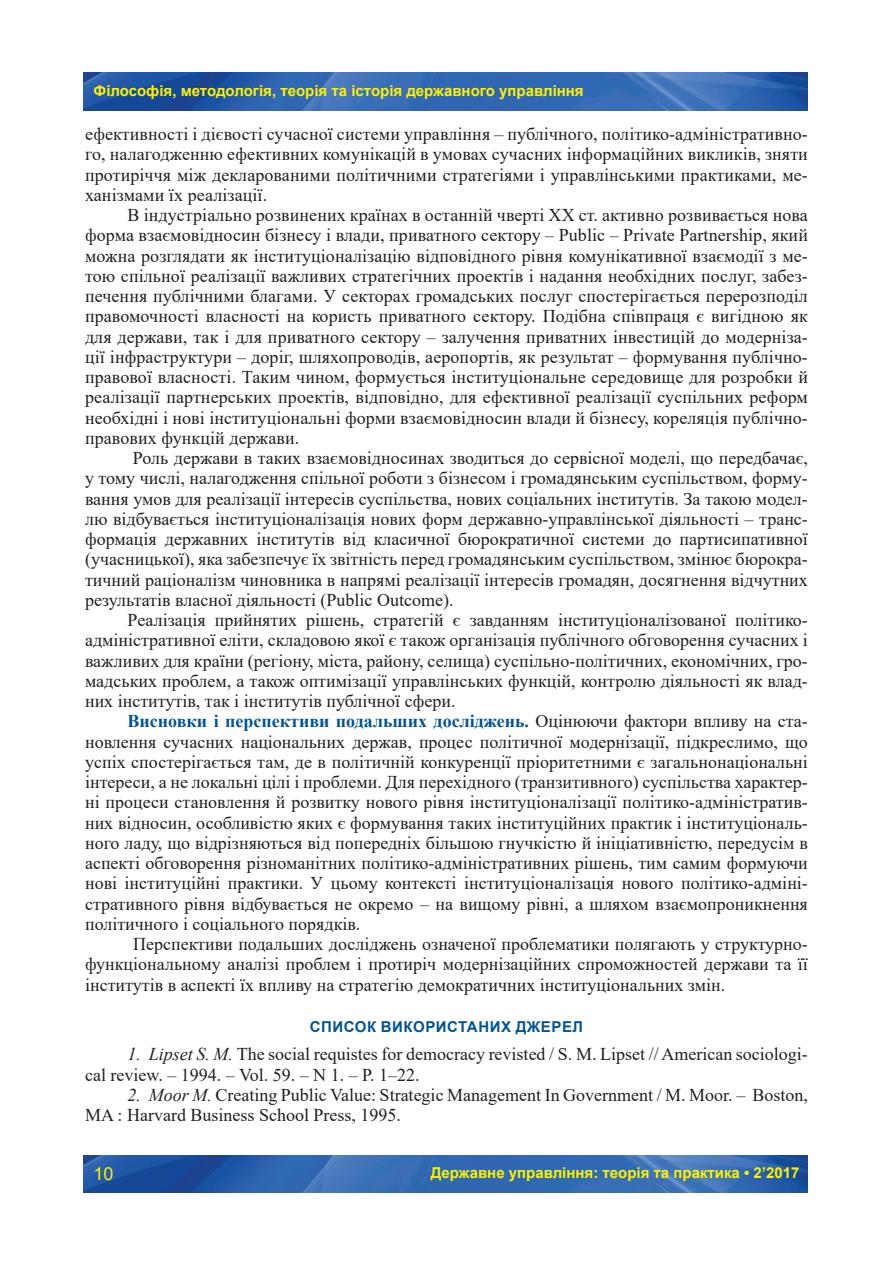
<style>
.page{position:relative;width:893px;height:1263px;background:#fff}
.page>*{position:absolute;margin:0;border:0;box-sizing:border-box;transform-origin:0 0}
.t1{font:18px/20.2px "Times New Roman";color:#231f20;text-align:justify}
.t2{font:18px "Arial";color:#fff101}
.t3{font:700 15px "Arial";color:#fff101}
.t4{font:700 15px "Arial";letter-spacing:.035em;color:#015497}
.s1{font-weight:700;color:#015497}
.s2{font-style:italic}
</style>
<div class="page">
<img style="left:84px;top:1155px;width:724px;height:37px">
<img style="left:84px;top:73px;width:724px;height:37px">
<p class="t3" style="left:94px;top:80px;width:492px">Філософія, методологія, теорія та історія державного управління</p>
<p class="t1" style="left:85px;top:123px;width:724px">ефективності і дієвості сучасної системи управління – публічного, політико-адміністративно&shy;го, налагодженню ефективних комунікацій в умовах сучасних інформаційних викликів, зняти протиріччя між декларованими політичними стратегіями і управлінськими практиками, ме&shy;ханізмами їх реалізації.</p>
<p class="t1" style="left:85px;top:204px;width:724px;text-indent:43px">В індустріально розвинених країнах в останній чверті ХХ ст. активно розвивається нова форма взаємовідносин бізнесу і влади, приватного сектору – Public – Private Partnership, який можна розглядати як інституціоналізацію відповідного рівня комунікативної взаємодії з ме&shy;тою спільної реалізації важливих стратегічних проектів і надання необхідних послуг, забез&shy;печення публічними благами. У секторах громадських послуг спостерігається перерозподіл правомочності власності на користь приватного сектору. Подібна співпраця є вигідною як для держави, так і для приватного сектору – залучення приватних інвестицій до модерніза&shy;ції інфраструктури – доріг, шляхопроводів, аеропортів, як результат – формування публічно&shy;правової власності. Таким чином, формується інституціональне середовище для розробки й реалізації партнерських проектів, відповідно, для ефективної реалізації суспільних реформ необхідні і нові інституціональні форми взаємовідносин влади й бізнесу, кореляція публічно&shy;правових функцій держави.</p>
<p class="t1" style="left:85px;top:447px;width:724px;text-indent:48px">Роль держави в таких взаємовідносинах зводиться до сервісної моделі, що передбачає, у тому числі, налагодження спільної роботи з бізнесом і громадянським суспільством, форму&shy;вання умов для реалізації інтересів суспільства, нових соціальних інститутів. За такою модел&shy;лю відбувається інституціоналізація нових форм державно-управлінської діяльності – транс&shy;формація державних інститутів від класичної бюрократичної системи до партисипативної (учасницької), яка забезпечує їх звітність перед громадянським суспільством, змінює бюрокра&shy;тичний раціоналізм чиновника в напрямі реалізації інтересів громадян, досягнення відчутних результатів власної діяльності (Public Outcome).</p>
<p class="t1" style="left:85px;top:609px;width:724px;text-indent:43px">Реалізація прийнятих рішень, стратегій є завданням інституціоналізованої політико&shy;адміністративної еліти, складовою якої є також організація публічного обговорення сучасних і важливих для країни (регіону, міста, району, селища) суспільно-політичних, економічних, гро&shy;мадських проблем, а також оптимізації управлінських функцій, контролю діяльності як влад&shy;них інститутів, так і інститутів публічної сфери.</p>
<p class="t1" style="left:85px;top:711px;width:724px;text-indent:43px"><span class="s1">Висновки і перспективи подальших досліджень.</span> Оцінюючи фактори впливу на ста&shy;новлення сучасних національних держав, процес політичної модернізації, підкреслимо, що успіх спостерігається там, де в політичній конкуренції пріоритетними є загальнонаціональні інтереси, а не локальні цілі і проблеми. Для перехідного (транзитивного) суспільства характер&shy;ні процеси становлення й розвитку нового рівня інституціоналізації політико-адміністратив&shy;них відносин, особливістю яких є формування таких інституційних практик і інституціональ&shy;ного ладу, що відрізняються від попередніх більшою гнучкістю й ініціативністю, передусім в аспекті обговорення різноманітних політико-адміністративних рішень, тим самим формуючи нові інституційні практики. У цьому контексті інституціоналізація нового політико-адміні&shy;стративного рівня відбувається не окремо – на вищому рівні, а шляхом взаємопроникнення політичного і соціального порядків.</p>
<p class="t1" style="left:85px;top:933px;width:724px;text-indent:48px">Перспективи подальших досліджень означеної проблематики полягають у структурно&shy;функціональному аналізі проблем і протиріч модернізаційних спроможностей держави та її інститутів в аспекті їх впливу на стратегію демократичних інституціональних змін.</p>
<p class="t4" style="left:310px;top:1016px;width:275px">СПИСОК ВИКОРИСТАНИХ ДЖЕРЕЛ</p>
<p class="t1" style="left:85px;top:1044px;width:724px;text-indent:43px"><span class="s2">1. Lipset S. M.</span> The social requistes for democracy revisted / S. M. Lipset // American sociologi&shy;cal review. – 1994. – Vol. 59. – N 1. – P. 1–22.</p>
<p class="t1" style="left:85px;top:1084px;width:724px;text-indent:43px"><span class="s2">2. Moor M.</span> Creating Public Value: Strategic Management In Government / M. Moor. – Boston,<br>MA : Harvard Business School Press, 1995.</p>
<p class="t2" style="left:94px;top:1161px;width:22px">10</p>
<p class="t3" style="left:431px;top:1162px;width:370px">Державне управління: теорія та практика • 2’2017</p>
</div>
